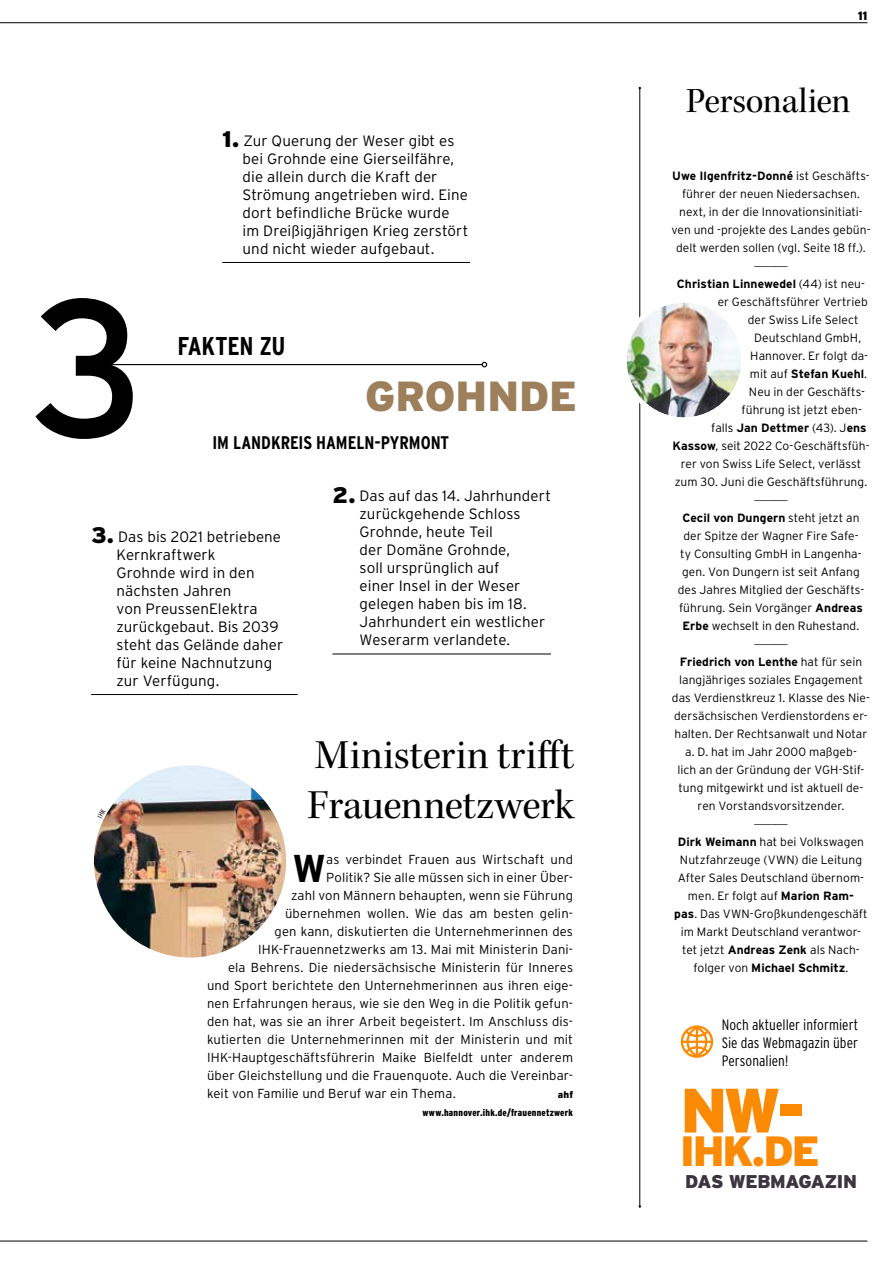
<style>
.page{position:relative;width:893px;height:1263px;background:#fff}
.page>*{position:absolute;margin:0;border:0;box-sizing:border-box;transform-origin:0 0}
.t1{font:195.15px "Interstate";color:#000}
.t2{font:900 62.55px "Interstate";color:#fb8a04}
.t3{font:900 42.3px "Interstate";color:#fb8a04}
.t4{font:42px/50.4px "Kepler Std Subh";color:#000}
.t5{font:900 42px "Interstate";color:#9d7f5b}
.t6{font:700 38.7px "Interstate";color:#000}
.t7{font:36px "Kepler Std Subh";letter-spacing:-.01em;color:#000}
.t8{font:700 condensed 25.8px "Interstate";letter-spacing:-.01em;color:#000}
.t9{font:900 18.45px "Interstate";letter-spacing:-.03em;color:#3c3540}
.t10{font:700 condensed 18.3px "Interstate";letter-spacing:-.005em;color:#000}
.t11{font:300 15px/18px "Interstate";letter-spacing:.005em;color:#000}
.t12{font:300 condensed 15px/18px "Interstate";color:#000;text-align:justify}
.t13{font:300 13.05px "Interstate";letter-spacing:.01em;color:#000}
.t14{font:300 12px/18px "Interstate";letter-spacing:.005em;color:#000;text-align:center}
.t15{font:700 12px "Interstate";letter-spacing:.005em;color:#000}
.t16{font:900 12px "Interstate";color:#000}
.t17{font:900 condensed 9.75px "Interstate";letter-spacing:.025em;color:#000}
.t18{font:900 9.75px "Interstate";color:#000}
.t19{font:300 9px "Interstate";color:#000;scale:2 1}
.s1{font-weight:900;font-size:22.5px}
.s2{font-weight:700}
.s3{font-weight:300}
</style>
<div class="page">
<hr style="left:639px;top:88px;width:1px;height:1118px;background:#000">
<img style="left:627px;top:303px;width:114px;height:114px;border-radius:57px">
<div style="left:622px;top:298px;width:124px;height:124px;border:4px solid #fff;border-radius:50%"></div>
<hr style="left:332px;top:654px;width:219px;height:1px;background:#000">
<hr style="left:110px;top:364px;width:372px;height:1px;background:#000">
<svg style="left:482px;top:362px;width:5px;height:5px"></svg>
<hr style="left:91px;top:694px;width:207px;height:1px;background:#000">
<hr style="left:222px;top:262px;width:248px;height:1px;background:#000">
<img style="left:94px;top:765px;width:192px;height:192px;border-radius:96px">
<svg style="left:681px;top:1025px;width:32px;height:33px"></svg>
<hr style="left:0;top:1241px;width:867px;height:1px;background:#000">
<hr style="left:0;top:22px;width:867px;height:1px;background:#000">
<p class="t11" style="left:243px;top:131px;width:227px;text-indent:-20px"><span class="s1">1.</span> Zur Querung der Weser gibt es bei Grohnde eine Gierseilfähre, die allein durch die Kraft der<br>Strömung angetrieben wird. Eine dort befindliche Brücke wurde im Dreißigjährigen Krieg zerstört und nicht wieder aufgebaut.</p>
<h1 class="t1" style="left:30px;top:249px;width:117px">3</h1>
<h3 class="t8" style="left:178px;top:330px;width:109px">FAKTEN ZU</h3>
<h3 class="t5" style="left:365px;top:371px;width:213px">GROHNDE</h3>
<h3 class="t10" style="left:212px;top:432px;width:238px">IM LANDKREIS HAMELN-PYRMONT</h3>
<p class="t11" style="left:360px;top:487px;width:193px;text-indent:-27px"><span class="s1">2.</span> Das auf das 14. Jahrhundert zurückgehende Schloss<br>Grohnde, heute Teil<br>der Domäne Grohnde,<br>soll ursprünglich auf<br>einer Insel in der Weser gelegen haben bis im 18.<br>Jahrhundert ein westlicher<br>Weserarm verlandete.</p>
<p class="t11" style="left:117px;top:527px;width:168px;text-indent:-26px"><span class="s1">3.</span> Das bis 2021 betriebene<br>Kernkraftwerk<br>Grohnde wird in den nächsten Jahren<br>von PreussenElektra zurückgebaut. Bis 2039 steht das Gelände daher für keine Nachnutzung zur Verfügung.</p>
<h3 class="t4" style="left:308px;top:730px;width:268px">Ministerin trifft<br>Frauennetzwerk</h3>
<h3 class="t6" style="left:292px;top:845px;width:36px">W</h3>
<p class="t13" style="left:326px;top:851px;width:248px">as verbindet Frauen aus Wirtschaft und</p>
<p class="t13" style="left:326px;top:869px;width:248px">Politik? Sie alle müssen sich in einer Über-</p>
<p class="t13" style="left:291px;top:887px;width:283px">zahl von Männern behaupten, wenn sie Führung</p>
<p class="t13" style="left:285px;top:905px;width:290px">übernehmen wollen. Wie das am besten gelin-</p>
<p class="t13" style="left:275px;top:923px;width:300px">gen kann, diskutierten die Unternehmerinnen des</p>
<p class="t13" style="left:258px;top:941px;width:316px">IHK-Frauennetzwerks am 13. Mai mit Ministerin Dani-</p>
<p class="t13" style="left:228px;top:959px;width:347px">ela Behrens. Die niedersächsische Ministerin für Inneres</p>
<p class="t13" style="left:207px;top:977px;width:367px">und Sport berichtete den Unternehmerinnen aus ihren eige-</p>
<p class="t13" style="left:207px;top:995px;width:368px">nen Erfahrungen heraus, wie sie den Weg in die Politik gefun-</p>
<p class="t13" style="left:207px;top:1013px;width:368px">den hat, was sie an ihrer Arbeit begeistert. Im Anschluss dis-</p>
<p class="t13" style="left:207px;top:1031px;width:368px">kutierten die Unternehmerinnen mit der Ministerin und mit</p>
<p class="t13" style="left:207px;top:1049px;width:368px">IHK-Hauptgeschäftsführerin Maike Bielfeldt unter anderem</p>
<p class="t13" style="left:207px;top:1067px;width:368px">über Gleichstellung und die Frauenquote. Auch die Vereinbar-</p>
<p class="t13" style="left:207px;top:1085px;width:250px">keit von Familie und Beruf war ein Thema.</p>
<p class="t18" style="left:558px;top:1089px;width:17px">ahf</p>
<p class="t17" style="left:423px;top:1107px;width:152px">www.hannover.ihk.de/frauennetzwerk</p>
<p class="t16" style="left:858px;top:9px;width:11px">11</p>
<h3 class="t7" style="left:686px;top:81px;width:166px">Personalien</h3>
<p class="t14" style="left:671px;top:167px;width:201px"><span class="s2">Uwe Ilgenfritz-Donné</span> ist Geschäfts&shy;führer der neuen Niedersachsen. next, in der die Innovationsinitiati&shy;ven und -projekte des Landes gebün&shy;delt werden sollen (vgl. Seite 18 ff.).</p>
<p class="t19" style="left:753px;top:261px;width:19px">——--—</p>
<p class="t15" style="left:677px;top:276px;width:190px">Christian Linnewedel <span class="s3">(44) ist neu-</span></p>
<p class="t14" style="left:718px;top:293px;width:152px">er Geschäftsführer Vertrieb</p>
<p class="t14" style="left:748px;top:311px;width:113px">der Swiss Life Select</p>
<p class="t14" style="left:754px;top:329px;width:109px">Deutschland GmbH,</p>
<p class="t14" style="left:750px;top:347px;width:119px">Hannover. Er folgt da-</p>
<p class="t15" style="left:750px;top:366px;width:119px"><span class="s3">mit auf</span> Stefan Kuehl<span class="s3">.</span></p>
<p class="t14" style="left:749px;top:383px;width:118px">Neu in der Geschäfts-</p>
<p class="t14" style="left:742px;top:401px;width:122px">führung ist jetzt eben-</p>
<p class="t15" style="left:711px;top:420px;width:157px"><span class="s3">falls</span> Jan Dettmer <span class="s3">(43). J</span>ens</p>
<p class="t14" style="left:672px;top:437px;width:199px"><span class="s2">Kassow</span>, seit 2022 Co-Geschäftsfüh-</p>
<p class="t14" style="left:681px;top:455px;width:182px">rer von Swiss Life Select, verlässt</p>
<p class="t14" style="left:675px;top:473px;width:194px">zum 30. Juni die Geschäftsführung.</p>
<p class="t19" style="left:753px;top:495px;width:19px">——--—</p>
<p class="t14" style="left:678px;top:509px;width:188px"><span class="s2">Cecil von Dungern</span> steht jetzt an der Spitze der Wagner Fire Safe&shy;ty Consulting GmbH in Langenha&shy;gen. Von Dungern ist seit Anfang des Jahres Mitglied der Geschäfts&shy;führung. Sein Vorgänger <span class="s2">Andreas<br>Erbe</span> wechselt in den Ruhestand.</p>
<p class="t19" style="left:753px;top:639px;width:19px">——--—</p>
<p class="t14" style="left:672px;top:653px;width:200px"><span class="s2">Friedrich von Lenthe</span> hat für sein langjähriges soziales Engagement das Verdienstkreuz 1. Klasse des Nie&shy;dersächsischen Verdienstordens er&shy;halten. Der Rechtsanwalt und Notar a. D. hat im Jahr 2000 maßgeb-<br>lich an der Gründung der VGH-Stif&shy;tung mitgewirkt und ist aktuell de&shy;ren Vorstandsvorsitzender.</p>
<p class="t19" style="left:753px;top:819px;width:19px">——--—</p>
<p class="t14" style="left:674px;top:833px;width:195px"><span class="s2">Dirk Weimann</span> hat bei Volkswagen<br>Nutzfahrzeuge (VWN) die Leitung<br>After Sales Deutschland übernom&shy;men. Er folgt auf <span class="s2">Marion Ram-<br>pas</span>. Das VWN-Großkundengeschäft im Markt Deutschland verantwor&shy;tet jetzt <span class="s2">Andreas Zenk</span> als Nach&shy;folger von <span class="s2">Michael Schmitz</span>.</p>
<p class="t12" style="left:722px;top:1015px;width:138px">Noch aktueller informiert Sie das Webmagazin über Personalien!</p>
<h2 class="t2" style="left:680px;top:1072px;width:128px">NW-</h2>
<h3 class="t3" style="left:680px;top:1125px;width:141px">IHK.DE</h3>
<h3 class="t9" style="left:685px;top:1170px;width:173px">DAS WEBMAGAZIN</h3>
</div>
